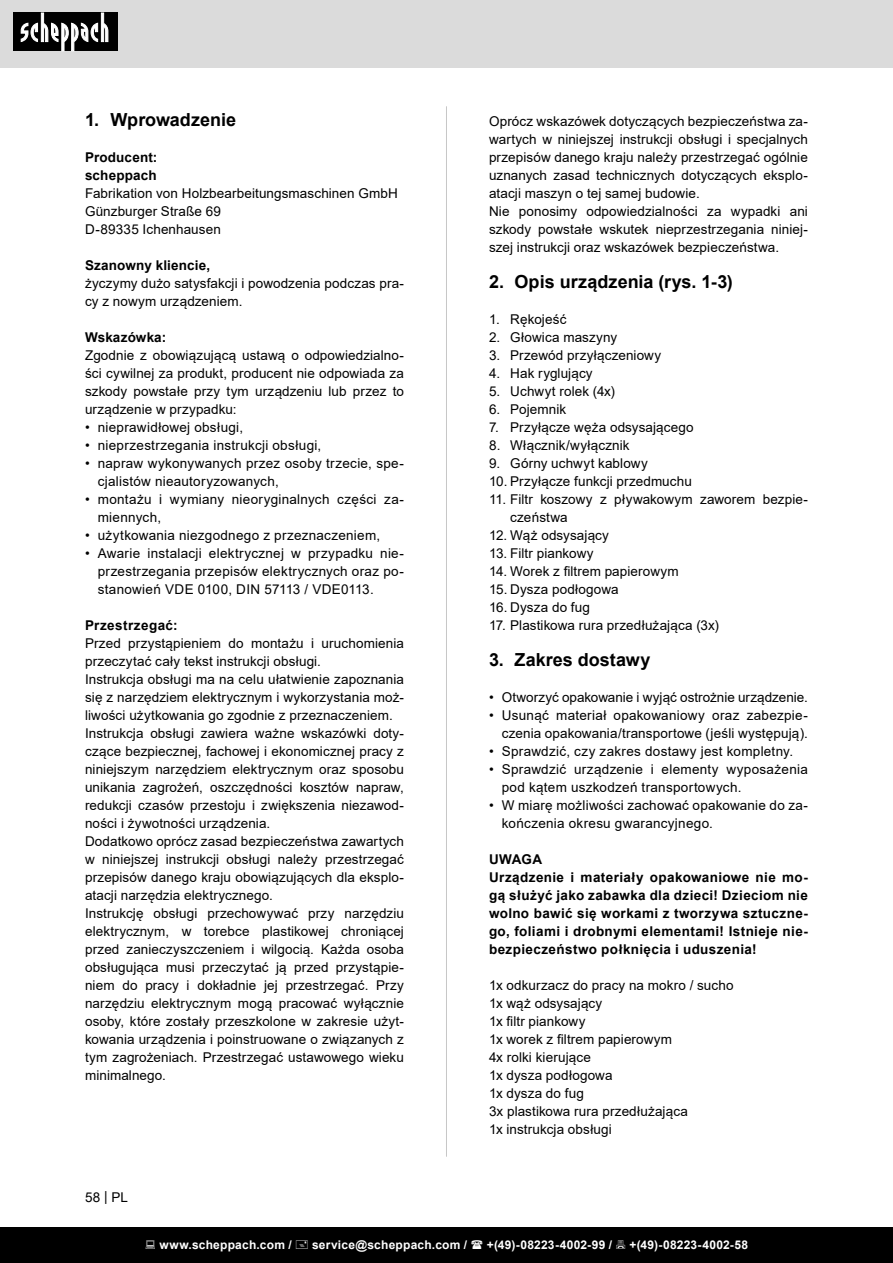
<style>
.page{position:relative;width:893px;height:1263px;background:#fff}
.page>*{position:absolute;margin:0;border:0;box-sizing:border-box;transform-origin:0 0}
.t1{font:700 18px "Arial";color:#000}
.Basiseinstellung{font:13.5px/18px "Arial";letter-spacing:.01em;color:#000;text-align:justify}
.t2{font:700 13.5px/18px "Arial";letter-spacing:.025em;color:#000;text-align:justify}
.t3{font:700 13.5px "Arial";letter-spacing:.005em;color:#000}
.t4{font:700 12px "Arial";letter-spacing:.02em;color:#fff}
</style>
<div class="page">
<div style="left:0;top:0;width:893px;height:67px;background:#dbdbdb"></div>
<div style="left:0;top:1227px;width:893px;height:36px;background:#000"></div>
<div style="left:13px;top:13px;width:105px;height:38px;background:#000"></div>
<svg style="left:21px;top:13px;width:87px;height:38px"></svg>
<hr style="left:446px;top:106px;width:1px;height:1051px;background:#c7c7c7">
<p class="t1" style="left:85px;top:107px;width:153px">1. Wprowadzenie</p>
<p class="t2" style="left:85px;top:148px;width:74px">Producent:</p>
<p class="t2" style="left:85px;top:166px;width:73px">scheppach</p>
<p class="Basiseinstellung" style="left:85px;top:184px;width:314px">Fabrikation von Holzbearbeitungsmaschinen GmbH</p>
<p class="Basiseinstellung" style="left:85px;top:202px;width:137px">Günzburger Straße 69</p>
<p class="Basiseinstellung" style="left:85px;top:220px;width:137px">D-89335 Ichenhausen</p>
<p class="t2" style="left:85px;top:256px;width:127px">Szanowny kliencie,</p>
<p class="Basiseinstellung" style="left:85px;top:274px;width:320px">życzymy dużo satysfakcji i powodzenia podczas pra&shy;cy z nowym urządzeniem.</p>
<p class="t3" style="left:85px;top:328px;width:83px">Wskazówka:</p>
<p class="Basiseinstellung" style="left:85px;top:346px;width:320px">Zgodnie z obowiązującą ustawą o odpowiedzialno&shy;ści cywilnej za produkt, producent nie odpowiada za szkody powstałe przy tym urządzeniu lub przez to urządzenie w przypadku:</p>
<p class="Basiseinstellung" style="left:85px;top:418px;width:160px">• nieprawidłowej obsługi,</p>
<p class="Basiseinstellung" style="left:85px;top:436px;width:238px">• nieprzestrzegania instrukcji obsługi,</p>
<p class="Basiseinstellung" style="left:98px;top:454px;width:308px;text-indent:-13px">• napraw wykonywanych przez osoby trzecie, spe&shy;cjalistów nieautoryzowanych,</p>
<p class="Basiseinstellung" style="left:98px;top:490px;width:308px;text-indent:-13px">• montażu i wymiany nieoryginalnych części za&shy;miennych,</p>
<p class="Basiseinstellung" style="left:85px;top:526px;width:297px">• użytkowania niezgodnego z przeznaczeniem,</p>
<p class="Basiseinstellung" style="left:98px;top:544px;width:308px;text-indent:-13px">• Awarie instalacji elektrycznej w przypadku nie&shy;przestrzegania przepisów elektrycznych oraz po&shy;stanowień VDE 0100, DIN 57113 / VDE0113.</p>
<p class="t2" style="left:85px;top:616px;width:94px">Przestrzegać:</p>
<p class="Basiseinstellung" style="left:85px;top:634px;width:320px">Przed przystąpieniem do montażu i uruchomienia przeczytać cały tekst instrukcji obsługi.</p>
<p class="Basiseinstellung" style="left:85px;top:670px;width:320px">Instrukcja obsługi ma na celu ułatwienie zapoznania się z narzędziem elektrycznym i wykorzystania moż&shy;liwości użytkowania go zgodnie z przeznaczeniem.</p>
<p class="Basiseinstellung" style="left:85px;top:724px;width:320px">Instrukcja obsługi zawiera ważne wskazówki doty&shy;czące bezpiecznej, fachowej i ekonomicznej pracy z niniejszym narzędziem elektrycznym oraz sposobu unikania zagrożeń, oszczędności kosztów napraw, redukcji czasów przestoju i zwiększenia niezawod&shy;ności i żywotności urządzenia.</p>
<p class="Basiseinstellung" style="left:85px;top:832px;width:320px">Dodatkowo oprócz zasad bezpieczeństwa zawartych w niniejszej instrukcji obsługi należy przestrzegać przepisów danego kraju obowiązujących dla eksplo&shy;atacji narzędzia elektrycznego.</p>
<p class="Basiseinstellung" style="left:85px;top:904px;width:320px">Instrukcję obsługi przechowywać przy narzędziu elektrycznym, w torebce plastikowej chroniącej przed zanieczyszczeniem i wilgocią. Każda osoba obsługująca musi przeczytać ją przed przystąpie&shy;niem do pracy i dokładnie jej przestrzegać. Przy narzędziu elektrycznym mogą pracować wyłącznie osoby, które zostały przeszkolone w zakresie użyt&shy;kowania urządzenia i poinstruowane o związanych z tym zagrożeniach. Przestrzegać ustawowego wieku minimalnego.</p>
<p class="Basiseinstellung" style="left:85px;top:1188px;width:44px">58 | PL</p>
<p class="Basiseinstellung" style="left:489px;top:112px;width:320px">Oprócz wskazówek dotyczących bezpieczeństwa za&shy;wartych w niniejszej instrukcji obsługi i specjalnych przepisów danego kraju należy przestrzegać ogólnie uznanych zasad technicznych dotyczących eksplo&shy;atacji maszyn o tej samej budowie.</p>
<p class="Basiseinstellung" style="left:489px;top:202px;width:320px">Nie ponosimy odpowiedzialności za wypadki ani szkody powstałe wskutek nieprzestrzegania niniej&shy;szej instrukcji oraz wskazówek bezpieczeństwa.</p>
<p class="t1" style="left:489px;top:269px;width:245px">2. Opis urządzenia (rys. 1-3)</p>
<p class="Basiseinstellung" style="left:489px;top:310px;width:79px">1. Rękojeść</p>
<p class="Basiseinstellung" style="left:489px;top:328px;width:130px">2. Głowica maszyny</p>
<p class="Basiseinstellung" style="left:489px;top:346px;width:174px">3. Przewód przyłączeniowy</p>
<p class="Basiseinstellung" style="left:489px;top:364px;width:105px">4. Hak ryglujący</p>
<p class="Basiseinstellung" style="left:489px;top:382px;width:128px">5. Uchwyt rolek (4x)</p>
<p class="Basiseinstellung" style="left:489px;top:400px;width:79px">6. Pojemnik</p>
<p class="Basiseinstellung" style="left:489px;top:418px;width:206px">7. Przyłącze węża odsysającego</p>
<p class="Basiseinstellung" style="left:489px;top:436px;width:142px">8. Włącznik/wyłącznik</p>
<p class="Basiseinstellung" style="left:489px;top:454px;width:160px">9. Górny uchwyt kablowy</p>
<p class="Basiseinstellung" style="left:489px;top:472px;width:204px">10. Przyłącze funkcji przedmuchu</p>
<p class="Basiseinstellung" style="left:510px;top:490px;width:299px;text-indent:-21px">11. Filtr koszowy z pływakowym zaworem bezpie&shy;czeństwa</p>
<p class="Basiseinstellung" style="left:489px;top:526px;width:121px">12. Wąż odsysający</p>
<p class="Basiseinstellung" style="left:489px;top:544px;width:106px">13. Filtr piankowy</p>
<p class="Basiseinstellung" style="left:489px;top:562px;width:191px">14. Worek z filtrem papierowym</p>
<p class="Basiseinstellung" style="left:489px;top:580px;width:131px">15. Dysza podłogowa</p>
<p class="Basiseinstellung" style="left:489px;top:598px;width:102px">16. Dysza do fug</p>
<p class="Basiseinstellung" style="left:489px;top:616px;width:231px">17. Plastikowa rura przedłużająca (3x)</p>
<p class="t1" style="left:489px;top:647px;width:163px">3. Zakres dostawy</p>
<p class="Basiseinstellung" style="left:489px;top:688px;width:320px">• Otworzyć opakowanie i wyjąć ostrożnie urządzenie.</p>
<p class="Basiseinstellung" style="left:489px;top:706px;width:320px;text-align:right">• Usunąć materiał opakowaniowy oraz zabezpie&shy;czenia opakowania/transportowe (jeśli występują).</p>
<p class="Basiseinstellung" style="left:489px;top:742px;width:306px">• Sprawdzić, czy zakres dostawy jest kompletny.</p>
<p class="Basiseinstellung" style="left:502px;top:760px;width:308px;text-indent:-13px">• Sprawdzić urządzenie i elementy wyposażenia pod kątem uszkodzeń transportowych.</p>
<p class="Basiseinstellung" style="left:502px;top:796px;width:308px;text-indent:-13px">• W miarę możliwości zachować opakowanie do za&shy;kończenia okresu gwarancyjnego.</p>
<p class="t2" style="left:489px;top:850px;width:55px">UWAGA</p>
<p class="t2" style="left:489px;top:868px;width:320px">Urządzenie i materiały opakowaniowe nie mo&shy;gą służyć jako zabawka dla dzieci! Dzieciom nie wolno bawić się workami z tworzywa sztuczne&shy;go, foliami i drobnymi elementami! Istnieje nie&shy;bezpieczeństwo połknięcia i uduszenia!</p>
<p class="Basiseinstellung" style="left:489px;top:976px;width:246px">1x odkurzacz do pracy na mokro / sucho</p>
<p class="Basiseinstellung" style="left:489px;top:994px;width:115px">1x wąż odsysający</p>
<p class="Basiseinstellung" style="left:489px;top:1012px;width:98px">1x filtr piankowy</p>
<p class="Basiseinstellung" style="left:489px;top:1030px;width:185px">1x worek z filtrem papierowym</p>
<p class="Basiseinstellung" style="left:489px;top:1048px;width:104px">4x rolki kierujące</p>
<p class="Basiseinstellung" style="left:489px;top:1066px;width:125px">1x dysza podłogowa</p>
<p class="Basiseinstellung" style="left:489px;top:1084px;width:96px">1x dysza do fug</p>
<p class="Basiseinstellung" style="left:489px;top:1102px;width:200px">3x plastikowa rura przedłużająca</p>
<p class="Basiseinstellung" style="left:489px;top:1120px;width:124px">1x instrukcja obsługi</p>
<p class="t4" style="left:159px;top:1236px;width:134px">www.scheppach.com /</p>
<p class="t4" style="left:312px;top:1236px;width:157px">service@scheppach.com /</p>
<p class="t4" style="left:487px;top:1236px;width:127px">+(49)-08223-4002-99 /</p>
<p class="t4" style="left:629px;top:1236px;width:120px">+(49)-08223-4002-58</p>
</div>
